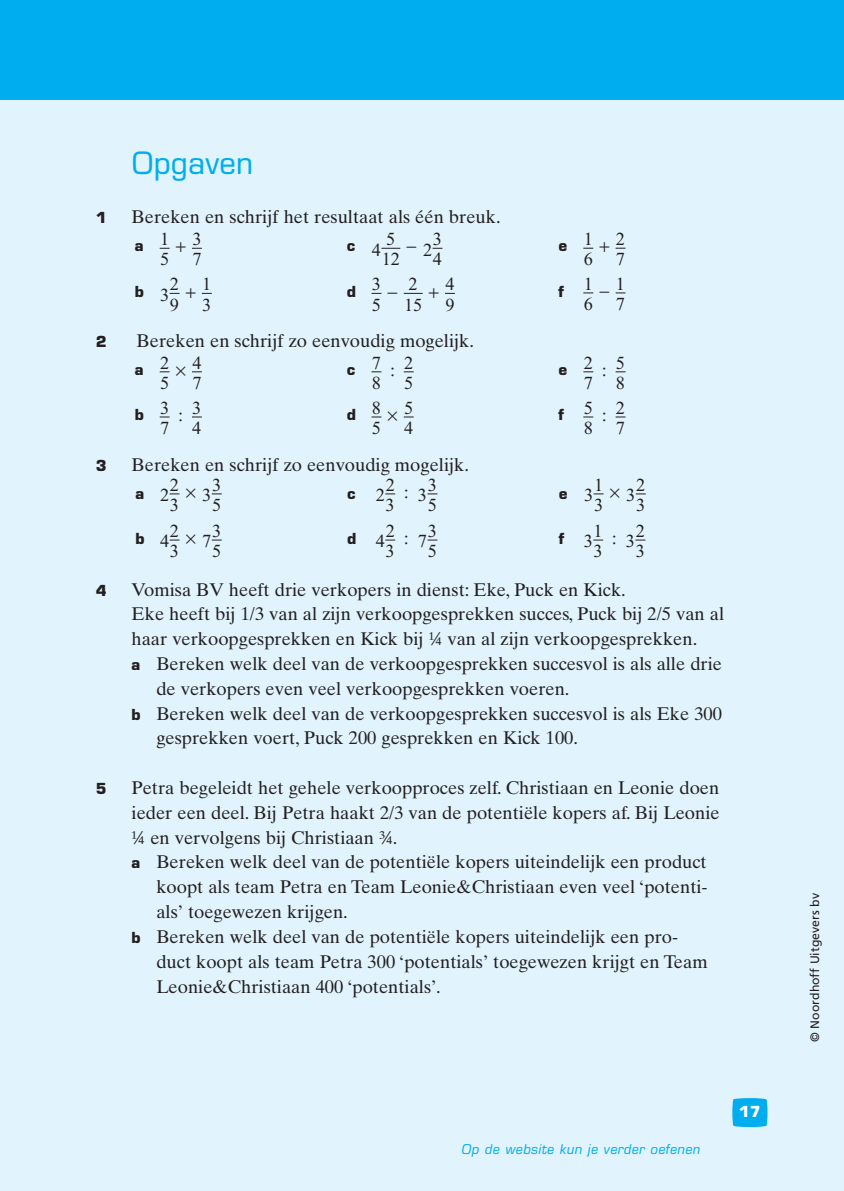
<style>
.page{position:relative;width:844px;height:1191px;background:#fff}
.page>*{position:absolute;margin:0;border:0;box-sizing:border-box;transform-origin:0 0}
.t1{font:31.5px "Eurostile BQ";color:#00aeef}
.t2{font:18.38px "Times Ten";color:#231f20}
.t3{font:18.38px/20.3px "Times New Roman";letter-spacing:.625em;color:#231f20;text-align:right}
.t4{font:700 15.75px "Eurostile BQ";color:#231f20}
.t5{font:700 15.75px "Eurostile BQ";color:#fff}
.t6{font:italic 14px "Eurostile BQ";letter-spacing:.025em;color:#00aeef}
.t7{font:12.25px "Frutiger";color:#231f20}
.s1{font-family:"Eurostile BQ";font-weight:700;font-size:15.75px}
</style>
<div class="page">
<div style="left:0;top:0;width:843px;height:1191px;background:#e1f4fd"></div>
<svg style="left:732px;top:1098px;width:35px;height:29px"></svg>
<div style="left:0;top:0;width:843px;height:99px;background:#00aeef"></div>
<svg style="left:381px;top:248px;width:19px;height:1px"></svg>
<svg style="left:403px;top:293px;width:19px;height:1px"></svg>
<h1 class="t1" style="left:131px;top:152px;width:123px">Opgaven</h1>
<p class="t4" style="left:96px;top:212px;width:12px">1</p>
<p class="t2" style="left:131px;top:210px;width:370px">Bereken en schrijf het resultaat als één breuk.</p>
<p class="t4" style="left:135px;top:240px;width:10px">a</p>
<p class="t4" style="left:135px;top:286px;width:11px">b</p>
<p class="t3" style="left:160px;top:231px;width:11px">1</p>
<p class="t3" style="left:192px;top:231px;width:11px">3</p>
<p class="t3" style="left:160px;top:251px;width:11px">5</p>
<p class="t3" style="left:192px;top:251px;width:11px">7</p>
<p class="t3" style="left:160px;top:286px;width:11px">3</p>
<p class="t3" style="left:170px;top:276px;width:11px">2</p>
<p class="t3" style="left:202px;top:276px;width:11px">1</p>
<p class="t3" style="left:170px;top:296px;width:11px">9</p>
<p class="t3" style="left:202px;top:296px;width:11px">3</p>
<p class="t4" style="left:346px;top:240px;width:10px">c</p>
<p class="t4" style="left:346px;top:286px;width:11px">d</p>
<p class="t3" style="left:372px;top:241px;width:11px">4</p>
<p class="t3" style="left:386px;top:236px;width:47px">5 −2</p>
<p class="t3" style="left:433px;top:231px;width:11px">3</p>
<p class="t3" style="left:381px;top:251px;width:20px">12</p>
<p class="t3" style="left:433px;top:251px;width:11px">4</p>
<p class="t3" style="left:372px;top:276px;width:47px">3− 2</p>
<p class="t3" style="left:372px;top:276px;width:84px">4<br>5159</p>
<p class="t4" style="left:558px;top:240px;width:10px">e</p>
<p class="t4" style="left:558px;top:286px;width:7px">f</p>
<p class="t3" style="left:583px;top:230px;width:11px">1</p>
<p class="t3" style="left:615px;top:230px;width:11px">2</p>
<p class="t3" style="left:583px;top:251px;width:11px">6</p>
<p class="t3" style="left:583px;top:249px;width:43px;line-height:24.5px">7<br>1−1</p>
<p class="t3" style="left:583px;top:295px;width:11px">6</p>
<p class="t3" style="left:615px;top:295px;width:11px">7</p>
<p class="t4" style="left:96px;top:336px;width:12px">2</p>
<p class="t2" style="left:137px;top:334px;width:339px">Bereken en schrijf zo eenvoudig mogelijk.</p>
<p class="t4" style="left:135px;top:364px;width:10px">a</p>
<p class="t4" style="left:135px;top:409px;width:11px">b</p>
<p class="t3" style="left:160px;top:354px;width:11px">2</p>
<p class="t3" style="left:192px;top:354px;width:11px">4</p>
<p class="t3" style="left:160px;top:374px;width:11px">5</p>
<p class="t3" style="left:192px;top:374px;width:11px">7</p>
<p class="t3" style="left:160px;top:399px;width:11px">3</p>
<p class="t3" style="left:192px;top:399px;width:11px">3</p>
<p class="t3" style="left:160px;top:419px;width:11px">7</p>
<p class="t3" style="left:192px;top:419px;width:11px">4</p>
<p class="t4" style="left:346px;top:364px;width:10px">c</p>
<p class="t4" style="left:346px;top:409px;width:11px">d</p>
<p class="t3" style="left:372px;top:354px;width:11px">7</p>
<p class="t3" style="left:404px;top:354px;width:11px">2</p>
<p class="t3" style="left:372px;top:374px;width:11px">8</p>
<p class="t3" style="left:404px;top:374px;width:11px">5</p>
<p class="t3" style="left:372px;top:399px;width:11px">8</p>
<p class="t3" style="left:404px;top:399px;width:11px">5</p>
<p class="t3" style="left:372px;top:419px;width:11px">5</p>
<p class="t3" style="left:404px;top:419px;width:11px">4</p>
<p class="t4" style="left:558px;top:364px;width:10px">e</p>
<p class="t4" style="left:558px;top:409px;width:7px">f</p>
<p class="t3" style="left:583px;top:354px;width:11px">2</p>
<p class="t3" style="left:615px;top:354px;width:11px">5</p>
<p class="t3" style="left:583px;top:374px;width:11px">7</p>
<p class="t3" style="left:615px;top:374px;width:11px">8</p>
<p class="t3" style="left:583px;top:399px;width:11px">5</p>
<p class="t3" style="left:615px;top:399px;width:11px">2</p>
<p class="t3" style="left:583px;top:419px;width:11px">8</p>
<p class="t3" style="left:615px;top:419px;width:11px">7</p>
<p class="t4" style="left:96px;top:460px;width:12px">3</p>
<p class="t2" style="left:131px;top:458px;width:339px">Bereken en schrijf zo eenvoudig mogelijk.</p>
<p class="t4" style="left:135px;top:488px;width:10px">a</p>
<p class="t4" style="left:135px;top:533px;width:11px">b</p>
<p class="t3" style="left:170px;top:476px;width:11px">2</p>
<p class="t3" style="left:212px;top:476px;width:11px">3</p>
<p class="t3" style="left:160px;top:487px;width:11px">2</p>
<p class="t3" style="left:202px;top:487px;width:11px">3</p>
<p class="t3" style="left:170px;top:496px;width:11px">3</p>
<p class="t3" style="left:212px;top:496px;width:11px">5</p>
<p class="t3" style="left:212px;top:522px;width:11px">3</p>
<p class="t3" style="left:170px;top:522px;width:11px">2</p>
<p class="t3" style="left:160px;top:533px;width:11px">4</p>
<p class="t3" style="left:202px;top:533px;width:11px">7</p>
<p class="t3" style="left:170px;top:542px;width:11px">3</p>
<p class="t3" style="left:212px;top:542px;width:11px">5</p>
<p class="t4" style="left:347px;top:488px;width:10px">c</p>
<p class="t4" style="left:347px;top:533px;width:11px">d</p>
<p class="t3" style="left:385px;top:476px;width:11px">2</p>
<p class="t3" style="left:428px;top:476px;width:11px">3</p>
<p class="t3" style="left:375px;top:487px;width:11px">2</p>
<p class="t3" style="left:418px;top:487px;width:11px">3</p>
<p class="t3" style="left:385px;top:496px;width:11px">3</p>
<p class="t3" style="left:428px;top:496px;width:11px">5</p>
<p class="t3" style="left:428px;top:522px;width:11px">3</p>
<p class="t3" style="left:385px;top:522px;width:11px">2</p>
<p class="t3" style="left:375px;top:533px;width:11px">4</p>
<p class="t3" style="left:418px;top:533px;width:11px">7</p>
<p class="t3" style="left:385px;top:542px;width:11px">3</p>
<p class="t3" style="left:428px;top:542px;width:11px">5</p>
<p class="t4" style="left:559px;top:488px;width:10px">e</p>
<p class="t4" style="left:559px;top:533px;width:7px">f</p>
<p class="t3" style="left:594px;top:476px;width:11px">1</p>
<p class="t3" style="left:636px;top:476px;width:11px">2</p>
<p class="t3" style="left:584px;top:487px;width:11px">3</p>
<p class="t3" style="left:626px;top:487px;width:11px">3</p>
<p class="t3" style="left:594px;top:496px;width:11px">3</p>
<p class="t3" style="left:636px;top:496px;width:11px">3</p>
<p class="t3" style="left:635px;top:522px;width:11px">2</p>
<p class="t3" style="left:593px;top:522px;width:11px">1</p>
<p class="t3" style="left:625px;top:533px;width:11px">3</p>
<p class="t3" style="left:583px;top:533px;width:11px">3</p>
<p class="t3" style="left:593px;top:542px;width:11px">3</p>
<p class="t3" style="left:635px;top:542px;width:11px">3</p>
<p class="t4" style="left:96px;top:585px;width:12px">4</p>
<p class="t2" style="left:131px;top:582px;width:495px">Vomisa BV heeft drie verkopers in dienst: Eke, Puck en Kick.</p>
<p class="t2" style="left:131px;top:607px;width:594px">Eke heeft bij 1/3 van al zijn verkoopgesprekken succes, Puck bij 2/5 van al</p>
<p class="t2" style="left:131px;top:632px;width:567px">haar verkoopgesprekken en Kick bij ¼ van al zijn verkoopgesprekken.</p>
<p class="t2" style="left:131px;top:657px;width:591px"><span class="s1">a</span> Bereken welk deel van de verkoopgesprekken succesvol is als alle drie</p>
<p class="t2" style="left:156px;top:681px;width:414px">de verkopers even veel verkoopgesprekken voeren.</p>
<p class="t2" style="left:131px;top:706px;width:591px"><span class="s1">b</span> Bereken welk deel van de verkoopgesprekken succesvol is als Eke 300</p>
<p class="t2" style="left:156px;top:731px;width:423px">gesprekken voert, Puck 200 gesprekken en Kick 100.</p>
<p class="t4" style="left:96px;top:783px;width:12px">5</p>
<p class="t2" style="left:131px;top:781px;width:589px">Petra begeleidt het gehele verkoopproces zelf. Christiaan en Leonie doen</p>
<p class="t2" style="left:131px;top:805px;width:589px">ieder een deel. Bij Petra haakt 2/3 van de potentiële kopers af. Bij Leonie</p>
<p class="t2" style="left:131px;top:830px;width:267px">¼ en vervolgens bij Christiaan ¾.</p>
<p class="t2" style="left:131px;top:855px;width:576px"><span class="s1">a</span> Bereken welk deel van de potentiële kopers uiteindelijk een product</p>
<p class="t2" style="left:156px;top:880px;width:552px">koopt als team Petra en Team Leonie&amp;Christiaan even veel ‘potenti-</p>
<p class="t2" style="left:156px;top:905px;width:193px">als’ toegewezen krijgen.</p>
<p class="t2" style="left:131px;top:929px;width:548px"><span class="s1">b</span> Bereken welk deel van de potentiële kopers uiteindelijk een pro-</p>
<p class="t2" style="left:156px;top:954px;width:552px">duct koopt als team Petra 300 ‘potentials’ toegewezen krijgt en Team</p>
<p class="t2" style="left:156px;top:979px;width:286px">Leonie&amp;Christiaan 400 ‘potentials’.</p>
<p class="t6" style="left:461px;top:1144px;width:240px">Op de website kun je verder oefenen</p>
<p class="t5" style="left:738px;top:1105px;width:23px">17</p>
<p class="t7" style="left:809px;top:1042px;width:150px;rotate:-90deg">© Noordhoff Uitgevers bv</p>
</div>
